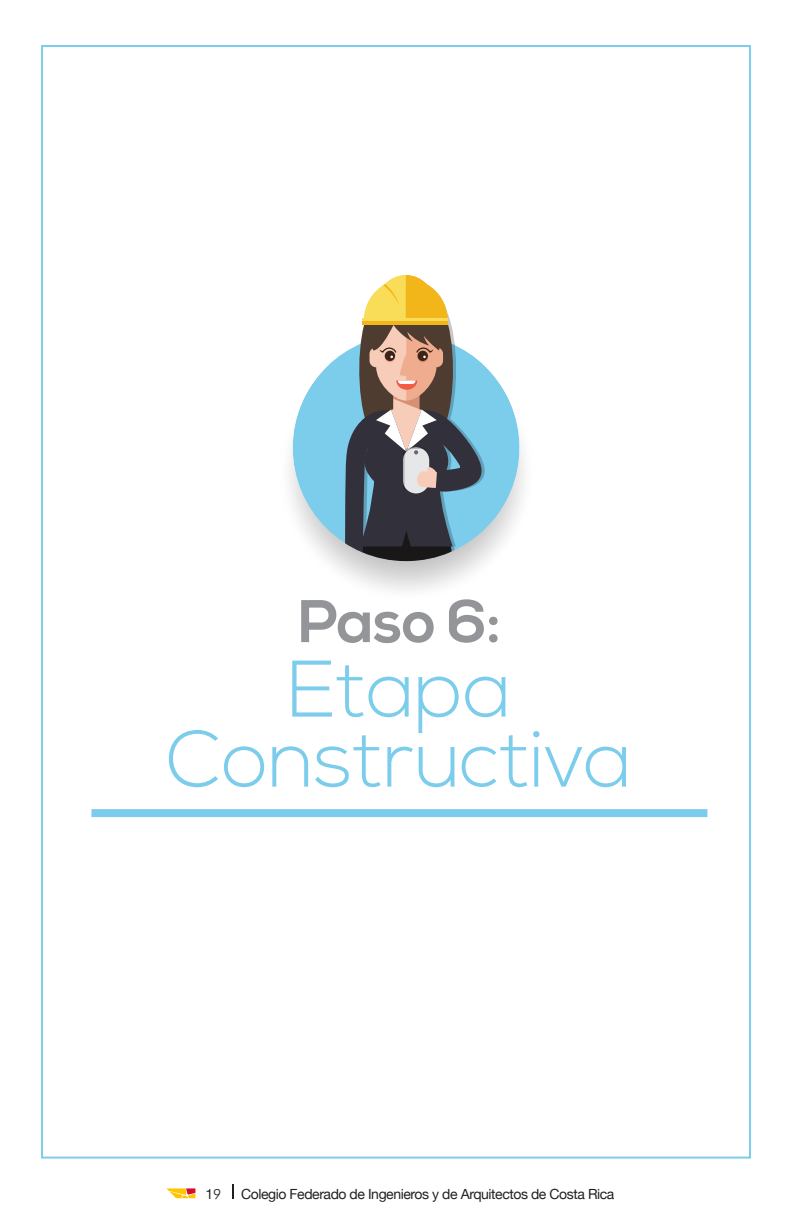
<style>
.page{position:relative;width:792px;height:1224px;background:#fff}
.page>*{position:absolute;margin:0;border:0;box-sizing:border-box;transform-origin:0 0}
.t1{font:300 80px/70px "Nexa";letter-spacing:-.01em;color:#7cccec;text-align:center}
.t2{font:700 60px "Nexa";color:#939598}
.t3{font:14px "Helvetica Neue";letter-spacing:-.03em;color:#231f20}
.s1{font-family:"Futura BT";font-weight:300}
</style>
<div class="page">
<svg style="left:233px;top:1185px;width:1px;height:14px"></svg>
<svg style="left:166px;top:1188px;width:29px;height:10px"></svg>
<div style="left:91px;top:809px;width:616px;height:8px;border:4px solid #7cccec"></div>
<svg style="left:279px;top:345px;width:255px;height:255px"></svg>
<svg style="left:293px;top:354px;width:227px;height:207px;fill:#7cccec"></svg>
<svg style="left:342px;top:275px;width:144px;height:286px;background:#8c908b"></svg>
<hr style="left:363px;top:319px;width:85px;height:3px;background:#f9dc57">
<hr style="left:363px;top:322px;width:85px;height:3px;background:#f2b61b">
<p class="t2" style="left:298px;top:587px;width:204px">Paso 6:</p>
<p class="t1" style="left:167px;top:658px;width:467px">Etapa<br>Constructiva</p>
<p class="t3" style="left:205px;top:1184px;width:17px">1<span class="s1">9</span></p>
<p class="t3" style="left:241px;top:1184px;width:375px">Colegio Federado de Ingenieros y de Arquitectos de Costa Rica</p>
</div>
